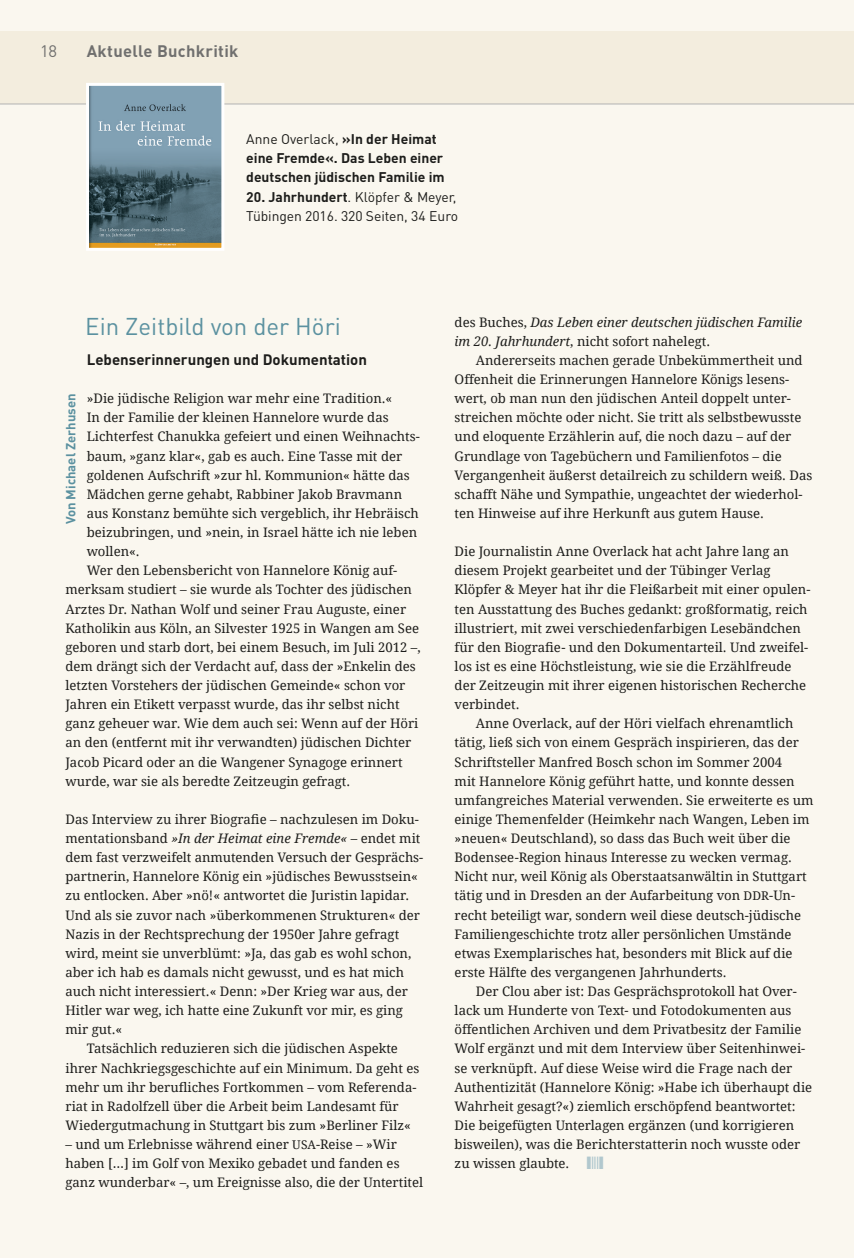
<style>
.page{position:relative;width:854px;height:1258px;background:#fff}
.page>*{position:absolute;margin:0;border:0;box-sizing:border-box;transform-origin:0 0}
.t1{font:24px "DINOT";color:#5b91a0}
.t2{font:700 16.5px "DINOT";letter-spacing:.02em;color:#70706f}
.t3{font:16.5px "DINOT";color:#70706f}
.t4{font:700 15px "DINOT";color:#1d1d1b}
.t5{font:700 13.8px/19px "DINOT";color:#1d1d1b}
.t6{font:13.8px/19px "DINOT";letter-spacing:-.005em;color:#1d1d1b}
.t7{font:13.2px/19px "Droid Serif 2";color:#1d1d1b}
.t8{font:13.2px "Droid Serif";color:#1d1d1b}
.t9{font:italic 13.2px "Droid Serif";color:#1d1d1b}
.t10{font:700 13.2px "DINOT";color:#5b91a0}
.s1{font-weight:400}
.s2{font-weight:700}
.s3{font-family:"Droid Serif";font-style:italic}
.s4{font-family:"Droid Serif 2"}
.s5{font-size:12px}
.s6{font-family:"Droid Serif 2";font-style:normal}
</style>
<div class="page">
<div style="left:0;top:0;width:848px;height:1258px;background:#faf7ef"></div>
<div style="left:0;top:32px;width:848px;height:72px;background:#f3edde"></div>
<hr style="left:0;top:104px;width:848px;height:1px;background:#b2b2b2">
<div style="left:848px;top:0;width:6px;height:1258px;background:#faf7ef"></div>
<div style="left:848px;top:32px;width:6px;height:72px;background:#f3edde"></div>
<img style="left:90px;top:87px;width:130px;height:160px">
<div style="left:86px;top:83px;width:138px;height:168px;border:3px solid #fff"></div>
<p class="t3" style="left:40px;top:40px;width:19px">18</p>
<p class="t2" style="left:87px;top:40px;width:153px">Aktuelle Buchkritik</p>
<p class="t5" style="left:246px;top:129px;width:200px"><span class="s1">Anne Overlack,</span> »In der Heimat eine Fremde«. Das Leben einer deutschen jüdischen Familie im</p>
<p class="t6" style="left:246px;top:186px;width:213px"><span class="s2">20. Jahrhundert</span>. Klöpfer &amp; Meyer,<br>Tübingen 2016. 320 Seiten, 34 Euro</p>
<h1 class="t1" style="left:85px;top:310px;width:257px">Ein Zeitbild von der Höri</h1>
<p class="t4" style="left:87px;top:349px;width:282px">Lebenserinnerungen und Dokumentation</p>
<p class="t7" style="left:87px;top:389px;width:307px">»Die jüdische Religion war mehr eine Tradition.«</p>
<p class="t7" style="left:87px;top:408px;width:303px">In der Familie der kleinen Hannelore wurde das</p>
<p class="t7" style="left:87px;top:427px;width:335px">Lichterfest Chanukka gefeiert und einen Weihnachts-</p>
<p class="t7" style="left:87px;top:446px;width:317px">baum, »ganz klar«, gab es auch. Eine Tasse mit der</p>
<p class="t7" style="left:87px;top:465px;width:324px">goldenen Aufschrift »zur hl. Kommunion« hätte das</p>
<p class="t7" style="left:87px;top:485px;width:317px">Mädchen gerne gehabt, Rabbiner Jakob Bravmann</p>
<p class="t7" style="left:87px;top:504px;width:334px">aus Konstanz bemühte sich vergeblich, ihr Hebräisch</p>
<p class="t7" style="left:87px;top:523px;width:332px">beizubringen, und »nein, in Israel hätte ich nie leben</p>
<p class="t7" style="left:87px;top:542px;width:54px">wollen«.</p>
<p class="t7" style="left:87px;top:561px;width:312px">Wer den Lebensbericht von Hannelore König auf-</p>
<p class="t7" style="left:66px;top:580px;width:348px">merksam studiert – sie wurde als Tochter des jüdischen</p>
<p class="t7" style="left:66px;top:599px;width:342px">Arztes Dr. Nathan Wolf und seiner Frau Auguste, einer</p>
<p class="t7" style="left:66px;top:618px;width:355px">Katholikin aus Köln, an Silvester 1925 in Wangen am See</p>
<p class="t7" style="left:66px;top:638px;width:357px">geboren und starb dort, bei einem Besuch, im Juli 2012 –,</p>
<p class="t7" style="left:66px;top:657px;width:352px">dem drängt sich der Verdacht auf, dass der »Enkelin des</p>
<p class="t7" style="left:66px;top:676px;width:341px">letzten Vorstehers der jüdischen Gemeinde« schon vor</p>
<p class="t7" style="left:66px;top:695px;width:336px">Jahren ein Etikett verpasst wurde, das ihr selbst nicht</p>
<p class="t7" style="left:66px;top:714px;width:354px">ganz geheuer war. Wie dem auch sei: Wenn auf der Höri</p>
<p class="t7" style="left:66px;top:733px;width:347px">an den (entfernt mit ihr verwandten) jüdischen Dichter</p>
<p class="t7" style="left:66px;top:752px;width:339px">Jacob Picard oder an die Wangener Synagoge erinnert</p>
<p class="t7" style="left:66px;top:771px;width:286px">wurde, war sie als beredte Zeitzeugin gefragt.</p>
<p class="t8" style="left:66px;top:811px;width:355px">Das Interview zu ihrer Biografie – nachzulesen im Doku-</p>
<p class="t7" style="left:66px;top:829px;width:356px">mentationsband <span class="s3">»In der Heimat eine Fremde«</span> – endet mit</p>
<p class="t7" style="left:66px;top:848px;width:359px">dem fast verzweifelt anmutenden Versuch der Gesprächs-</p>
<p class="t7" style="left:66px;top:867px;width:354px">partnerin, Hannelore König ein »jüdisches Bewusstsein«</p>
<p class="t7" style="left:66px;top:886px;width:345px">zu entlocken. Aber »nö!« antwortet die Juristin lapidar.</p>
<p class="t7" style="left:66px;top:905px;width:356px">Und als sie zuvor nach »überkommenen Strukturen« der</p>
<p class="t7" style="left:66px;top:924px;width:335px">Nazis in der Rechtsprechung der 1950er Jahre gefragt</p>
<p class="t7" style="left:66px;top:944px;width:347px">wird, meint sie unverblümt: »Ja, das gab es wohl schon,</p>
<p class="t7" style="left:66px;top:963px;width:340px">aber ich hab es damals nicht gewusst, und es hat mich</p>
<p class="t7" style="left:66px;top:982px;width:344px">auch nicht interessiert.« Denn: »Der Krieg war aus, der</p>
<p class="t7" style="left:66px;top:1001px;width:339px">Hitler war weg, ich hatte eine Zukunft vor mir, es ging</p>
<p class="t7" style="left:66px;top:1020px;width:58px">mir gut.«</p>
<p class="t7" style="left:87px;top:1039px;width:313px">Tatsächlich reduzieren sich die jüdischen Aspekte</p>
<p class="t7" style="left:66px;top:1058px;width:355px">ihrer Nachkriegsgeschichte auf ein Minimum. Da geht es</p>
<p class="t8" style="left:66px;top:1079px;width:352px">mehr um ihr berufliches Fortkommen – vom Referenda<span class="s4">-</span></p>
<p class="t7" style="left:66px;top:1096px;width:347px">riat in Radolfzell über die Arbeit beim Landesamt für<br>Wiedergutmachung in Stuttgart bis zum »Berliner Filz«</p>
<p class="t7" style="left:66px;top:1135px;width:359px">– und um Erlebnisse während einer <span class="s5">USA</span>-Reise – »Wir haben […] im Golf von Mexiko gebadet und fanden es ganz wunderbar« –, um Ereignisse also, die der Untertitel</p>
<p class="t10" style="left:62px;top:524px;width:132px;rotate:-90deg">Von Michael Zerhusen</p>
<p class="t9" style="left:455px;top:314px;width:349px"><span class="s6">des Buches,</span> Das Leben einer deutschen jüdischen Familie</p>
<p class="t7" style="left:455px;top:332px;width:257px"><span class="s3">im 20. Jahrhundert</span>, nicht sofort nahelegt.</p>
<p class="t7" style="left:476px;top:351px;width:328px">Andererseits machen gerade Unbekümmertheit und</p>
<p class="t7" style="left:455px;top:370px;width:336px">Offenheit die Erinnerungen Hannelore Königs lesens-</p>
<p class="t7" style="left:455px;top:389px;width:338px">wert, ob man nun den jüdischen Anteil doppelt unter-</p>
<p class="t7" style="left:455px;top:408px;width:348px">streichen möchte oder nicht. Sie tritt als selbstbewusste</p>
<p class="t7" style="left:455px;top:427px;width:338px">und eloquente Erzählerin auf, die noch dazu – auf der</p>
<p class="t7" style="left:455px;top:446px;width:329px">Grundlage von Tagebüchern und Familienfotos – die</p>
<p class="t7" style="left:455px;top:465px;width:359px">Vergangenheit äußerst detailreich zu schildern weiß. Das</p>
<p class="t7" style="left:455px;top:485px;width:349px">schafft Nähe und Sympathie, ungeachtet der wiederhol-</p>
<p class="t7" style="left:455px;top:504px;width:311px">ten Hinweise auf ihre Herkunft aus gutem Hause.</p>
<p class="t7" style="left:455px;top:542px;width:357px">Die Journalistin Anne Overlack hat acht Jahre lang an diesem Projekt gearbeitet und der Tübinger Verlag Klöpfer &amp; Meyer hat ihr die Fleißarbeit mit einer opulen&shy;ten Ausstattung des Buches gedankt: großformatig, reich illustriert, mit zwei verschiedenfarbigen Lesebändchen</p>
<p class="t8" style="left:455px;top:639px;width:355px">für den Biografie- und den Dokumentarteil. Und zweifel-</p>
<p class="t7" style="left:455px;top:657px;width:353px">los ist es eine Höchstleistung, wie sie die Erzählfreude der Zeitzeugin mit ihrer eigenen historischen Recherche verbindet.</p>
<p class="t7" style="left:455px;top:714px;width:360px;text-indent:21px">Anne Overlack, auf der Höri vielfach ehrenamtlich tätig, ließ sich von einem Gespräch inspirieren, das der Schriftsteller Manfred Bosch schon im Sommer 2004<br>mit Hannelore König geführt hatte, und konnte dessen umfangreiches Material verwenden. Sie erweiterte es um einige Themenfelder (Heimkehr nach Wangen, Leben im »neuen« Deutschland), so dass das Buch weit über die Bodensee-Region hinaus Interesse zu wecken vermag.<br>Nicht nur, weil König als Oberstaatsanwältin in Stuttgart tätig und in Dresden an der Aufarbeitung von <span class="s5">DDR</span>-Un&shy;recht beteiligt war, sondern weil diese deutsch-jüdische Familiengeschichte trotz aller persönlichen Umstände etwas Exemplarisches hat, besonders mit Blick auf die erste Hälfte des vergangenen Jahrhunderts.</p>
<p class="t7" style="left:455px;top:982px;width:359px;text-indent:21px">Der Clou aber ist: Das Gesprächsprotokoll hat Over&shy;lack um Hunderte von Text- und Fotodokumenten aus öffentlichen Archiven und dem Privatbesitz der Familie Wolf ergänzt und mit dem Interview über Seitenhinwei&shy;se verknüpft. Auf diese Weise wird die Frage nach der Authentizität (Hannelore König: »Habe ich überhaupt die Wahrheit gesagt?«) ziemlich erschöpfend beantwortet:<br>Die beigefügten Unterlagen ergänzen (und korrigieren bisweilen), was die Berichterstatterin noch wusste oder zu wissen glaubte.</p>
</div>
